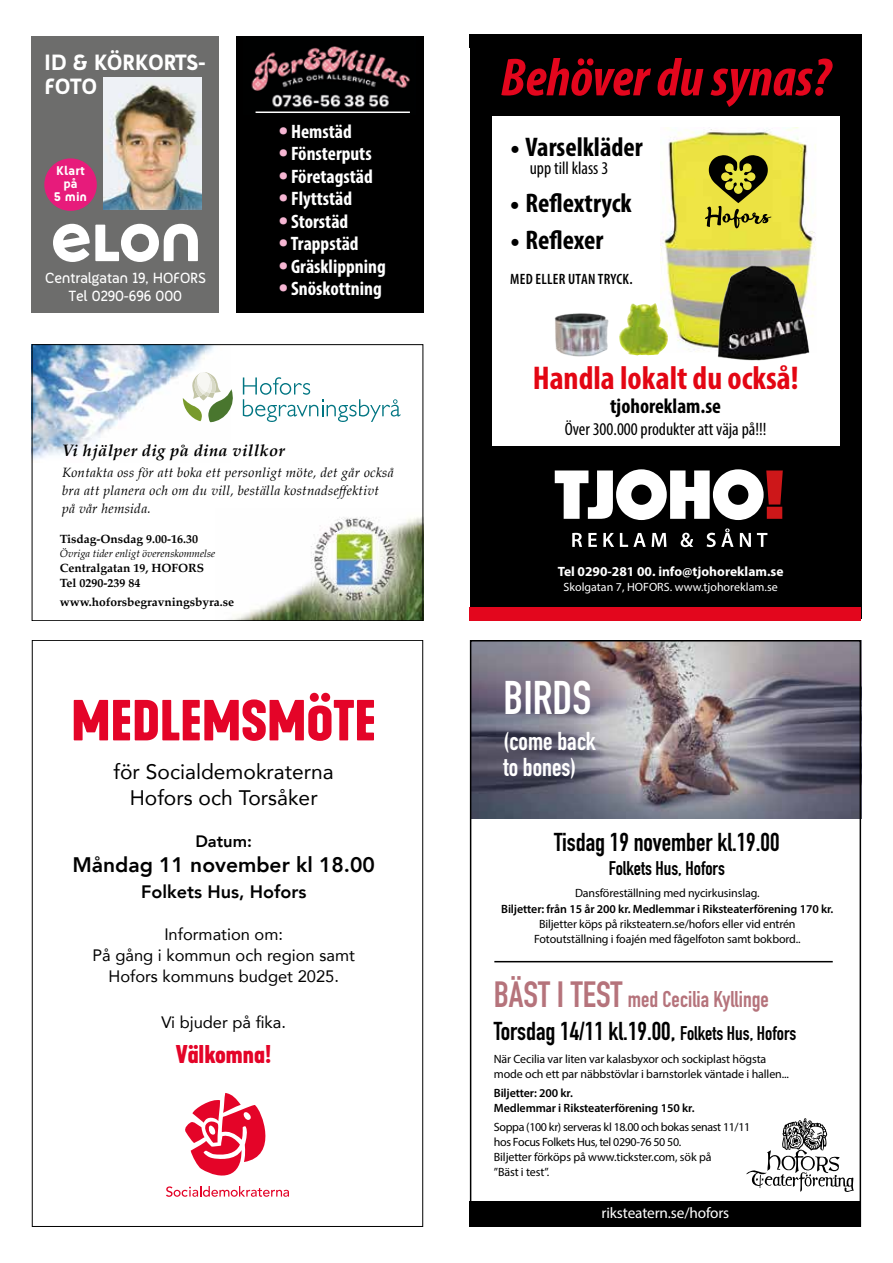
<style>
.page{position:relative;width:893px;height:1263px;background:#fff}
.page>*{position:absolute;margin:0;border:0;box-sizing:border-box;transform-origin:0 0}
.t1{font:italic 700 condensed 54px "Myriad Pro";color:#e3061d}
.t2{font:700 54px "Kapra Neue Custom";color:#e40428}
.t3{font:700 46.5px "DIN Condensed";color:#fff}
.t4{font:700 condensed 33px "Myriad Pro";color:#e30613}
.t5{font:700 condensed 27px/37.5px "Myriad Pro";color:#000}
.t6{font:700 25.5px "DIN Condensed";color:#000}
.t7{font:700 25.5px/25.5px "DIN Condensed";color:#fff}
.t8{font:700 24px "Kapra Neue Custom";color:#e40428}
.t9{font:700 22.5px "DIN Condensed";color:#b5737b}
.t10{font:700 22.5px/24px "Elon Sans Beta";letter-spacing:-.02em;color:#fff}
.t11{font:21px/25.5px "Avenir";color:#000;text-align:center}
.t12{font:800 21px "Avenir";color:#000}
.t13{font:700 condensed 21px "Myriad Pro";color:#000}
.t14{font:700 condensed 19.5px "Myriad Pro";color:#fff}
.t15{font:700 19.5px "DIN Condensed";color:#000}
.t16{font:condensed 18px "Myriad Pro";color:#000}
.t17{font:800 18px "Avenir";color:#000}
.t18{font:16.5px/21px "Avenir";color:#000;text-align:center}
.t19{font:italic 700 16.5px "Palatino";letter-spacing:.02em;color:#000}
.t20{font:800 16.5px "Avenir";color:#000}
.t21{font:15.3px "Myriad Pro";letter-spacing:-.01em;color:#fff}
.t22{font:15px/18px "Elon Sans Beta";letter-spacing:-.01em;color:#fff;text-align:center}
.t23{font:600 condensed 15px "Myriad Pro";letter-spacing:.02em;color:#000}
.t24{font:italic 13.5px/18px "Palatino";letter-spacing:.02em;color:#000}
.t25{font:700 13.5px "Myriad Pro";color:#fff}
.t26{font:700 12.9px/12.8px "Elon Sans Beta";letter-spacing:.02em;color:#fff;text-align:center}
.t27{font:12px/15px "Myriad Pro";letter-spacing:-.01em;color:#000;text-align:center}
.t28{font:12px/15px "Myriad Pro";letter-spacing:-.03em;color:#000}
.t29{font:600 12px/14.4px "Myriad Pro";letter-spacing:-.01em;color:#000}
.t30{font:700 12px/15px "Palatino";color:#000}
.t31{font:12px "Myriad Pro";color:#fff}
.t32{font:italic 10.5px "Palatino";color:#000}
.s1{font-family:"Interstate";font-weight:900;color:#f5b5d2}
.s2{font-size:36px}
.s3{font-size:19.5px}
</style>
<div class="page">
<div style="left:32px;top:36px;width:187px;height:277px;background:#6d6d6c"></div>
<svg style="left:53px;top:224px;width:145px;height:38px"></svg>
<img style="left:103px;top:78px;width:99px;height:131px">
<div style="left:44px;top:158px;width:53px;height:53px;background:#e71b7b;border-radius:50%"></div>
<div style="left:236px;top:36px;width:187px;height:277px;background:#000"></div>
<img style="left:251px;top:46px;width:159px;height:67px">
<hr style="left:256px;top:112px;width:154px;height:1px;background:#fff">
<img style="left:34px;top:346px;width:181px;height:113px">
<img style="left:233px;top:517px;width:188px;height:102px">
<div style="left:32px;top:344px;width:391px;height:277px;border:1px solid #000"></div>
<svg style="left:183px;top:372px;width:50px;height:50px"></svg>
<svg style="left:243px;top:377px;width:157px;height:45px"></svg>
<svg style="left:166px;top:1093px;width:123px;height:104px"></svg>
<img style="left:473px;top:643px;width:385px;height:175px">
<div style="left:470px;top:1202px;width:391px;height:25px;background:#000"></div>
<svg style="left:746px;top:1118px;width:108px;height:74px"></svg>
<hr style="left:494px;top:961px;width:339px;height:1px;background:#000">
<div style="left:470px;top:34px;width:391px;height:585px;background:#000"></div>
<div style="left:470px;top:607px;width:391px;height:14px;background:#e3061d"></div>
<div style="left:492px;top:116px;width:348px;height:329px;background:#fff"></div>
<img style="left:660px;top:128px;width:156px;height:224px">
<img style="left:707px;top:261px;width:109px;height:100px">
<img style="left:619px;top:303px;width:36px;height:50px">
<img style="left:554px;top:313px;width:55px;height:44px">
<svg style="left:555px;top:469px;width:228px;height:51px"></svg>
<svg style="left:572px;top:533px;width:10px;height:14px"></svg>
<svg style="left:588px;top:533px;width:9px;height:14px"></svg>
<svg style="left:603px;top:533px;width:11px;height:14px"></svg>
<svg style="left:620px;top:533px;width:26px;height:14px"></svg>
<svg style="left:652px;top:533px;width:14px;height:14px"></svg>
<svg style="left:681px;top:533px;width:12px;height:14px"></svg>
<svg style="left:707px;top:528px;width:26px;height:19px"></svg>
<svg style="left:740px;top:533px;width:11px;height:14px"></svg>
<svg style="left:757px;top:533px;width:10px;height:14px"></svg>
<svg style="left:705px;top:155px;width:66px;height:73px;background:#99932b"></svg>
<h3 class="t10" style="left:44px;top:50px;width:163px">ID &amp; KÖRKORTS-<br>FOTO</h3>
<p class="t26" style="left:54px;top:164px;width:35px">Klart på<br>5 min</p>
<p class="t22" style="left:45px;top:269px;width:162px">Centralgatan 19, HOFORS<br>Tel 0290-696 000</p>
<h3 class="t14" style="left:279px;top:119px;width:75px"><span class="s1">•</span> Hemstäd</h3>
<h3 class="t14" style="left:279px;top:141px;width:94px"><span class="s1">•</span> Fönsterputs</h3>
<h3 class="t14" style="left:279px;top:164px;width:96px"><span class="s1">•</span> Företagstäd</h3>
<h3 class="t14" style="left:279px;top:186px;width:75px"><span class="s1">•</span> Flyttstäd</h3>
<h3 class="t14" style="left:279px;top:209px;width:71px"><span class="s1">•</span> Storstäd</h3>
<h3 class="t14" style="left:279px;top:231px;width:81px"><span class="s1">•</span> Trappstäd</h3>
<h3 class="t14" style="left:279px;top:254px;width:108px"><span class="s1">•</span> Gräsklippning</h3>
<h3 class="t14" style="left:279px;top:276px;width:105px"><span class="s1">•</span> Snöskottning</h3>
<h3 class="t19" style="left:62px;top:437px;width:224px">Vi hjälper dig på dina villkor</h3>
<p class="t24" style="left:62px;top:463px;width:333px">Kontakta oss för att boka ett personligt möte, det går också bra att planera och om du vill, beställa kostnadseffektivt på vår hemsida.</p>
<p class="t30" style="left:60px;top:531px;width:140px">Tisdag-Onsdag 9.00-16.30</p>
<p class="t32" style="left:60px;top:544px;width:157px">Övriga tider enligt överenskommelse</p>
<p class="t30" style="left:60px;top:560px;width:146px">Centralgatan 19, HOFORS<br>Tel 0290-239 84</p>
<p class="t30" style="left:60px;top:594px;width:176px">www.hoforsbegravningsbyra.se</p>
<h1 class="t2" style="left:71px;top:686px;width:306px">MEDLEMSMÖTE</h1>
<h3 class="t11" style="left:114px;top:759px;width:222px">för Socialdemokraterna<br>Hofors och Torsåker</h3>
<h3 class="t20" style="left:195px;top:828px;width:58px">Datum:</h3>
<h3 class="t12" style="left:72px;top:848px;width:304px">Måndag 11 november kl 18.00</h3>
<h3 class="t17" style="left:141px;top:877px;width:167px">Folkets Hus, Hofors</h3>
<h3 class="t18" style="left:93px;top:923px;width:264px">Information om:<br>På gång i kommun och region samt<br>Hofors kommuns budget 2025.</h3>
<h3 class="t18" style="left:161px;top:1011px;width:126px">Vi bjuder på fika.</h3>
<h3 class="t8" style="left:176px;top:1038px;width:97px">Välkomna!</h3>
<h1 class="t1" style="left:500px;top:44px;width:331px">Behöver du synas?</h1>
<h3 class="t5" style="left:526px;top:128px;width:119px">Varselkläder</h3>
<h3 class="t16" style="left:530px;top:157px;width:80px">upp till klass 3</h3>
<h3 class="t5" style="left:526px;top:184px;width:107px">Reflextryck<br>Reflexer</h3>
<p class="t23" style="left:510px;top:270px;width:124px">MED ELLER UTAN TRYCK.</p>
<h3 class="t4" style="left:533px;top:357px;width:267px">Handla lokalt du också!</h3>
<h3 class="t13" style="left:610px;top:393px;width:112px">tjohoreklam.se</h3>
<h3 class="t16" style="left:565px;top:418px;width:203px">Över 300.000 produkter att väja på!!!</h3>
<p class="t25" style="left:558px;top:562px;width:227px">Tel 0290-281 00. info@tjohoreklam.se</p>
<p class="t31" style="left:564px;top:579px;width:216px">Skolgatan 7, HOFORS. www.tjohoreklam.se</p>
<h2 class="t3" style="left:503px;top:667px;width:89px">BIRDS</h2>
<h3 class="t7" style="left:503px;top:728px;width:94px">(come back to bones)</h3>
<h3 class="t6" style="left:554px;top:825px;width:227px">Tisdag 19 november kl.19.00</h3>
<h3 class="t15" style="left:609px;top:855px;width:118px">Folkets Hus, Hofors</h3>
<p class="t27" style="left:575px;top:885px;width:186px">Dansföreställning med nycirkusinslag.</p>
<p class="t29" style="left:501px;top:902px;width:334px">Biljetter: från 15 år 200 kr. Medlemmar i Riksteaterförening 170 kr.</p>
<p class="t27" style="left:534px;top:916px;width:268px">Biljetter köps på riksteatern.se/hofors eller vid entrén<br>Fotoutställning i foajén med fågelfoton samt bokbord..</p>
<h3 class="t9" style="left:494px;top:984px;width:276px"><span class="s2">BÄST I TEST</span> med Cecilia Kyllinge</h3>
<h3 class="t6" style="left:494px;top:1014px;width:304px">Torsdag 14/11 kl.19.00, <span class="s3">Folkets Hus, Hofors</span></h3>
<p class="t27" style="left:494px;top:1051px;width:297px;text-align:left">När Cecilia var liten var kalasbyxor och sockiplast högsta mode och ett par näbbstövlar i barnstorlek väntade i hallen...</p>
<p class="t29" style="left:494px;top:1085px;width:202px">Biljetter: 200 kr.<br>Medlemmar i Riksteaterförening 150 kr.</p>
<p class="t28" style="left:494px;top:1119px;width:258px">Soppa (100 kr) serveras kl 18.00 och bokas senast 11/11 hos Focus Folkets Hus, tel 0290-76 50 50.<br>Biljetter förköps på www.tickster.com, sök på<br>”Bäst i test”.</p>
<p class="t21" style="left:602px;top:1203px;width:129px">riksteatern.se/hofors</p>
</div>
